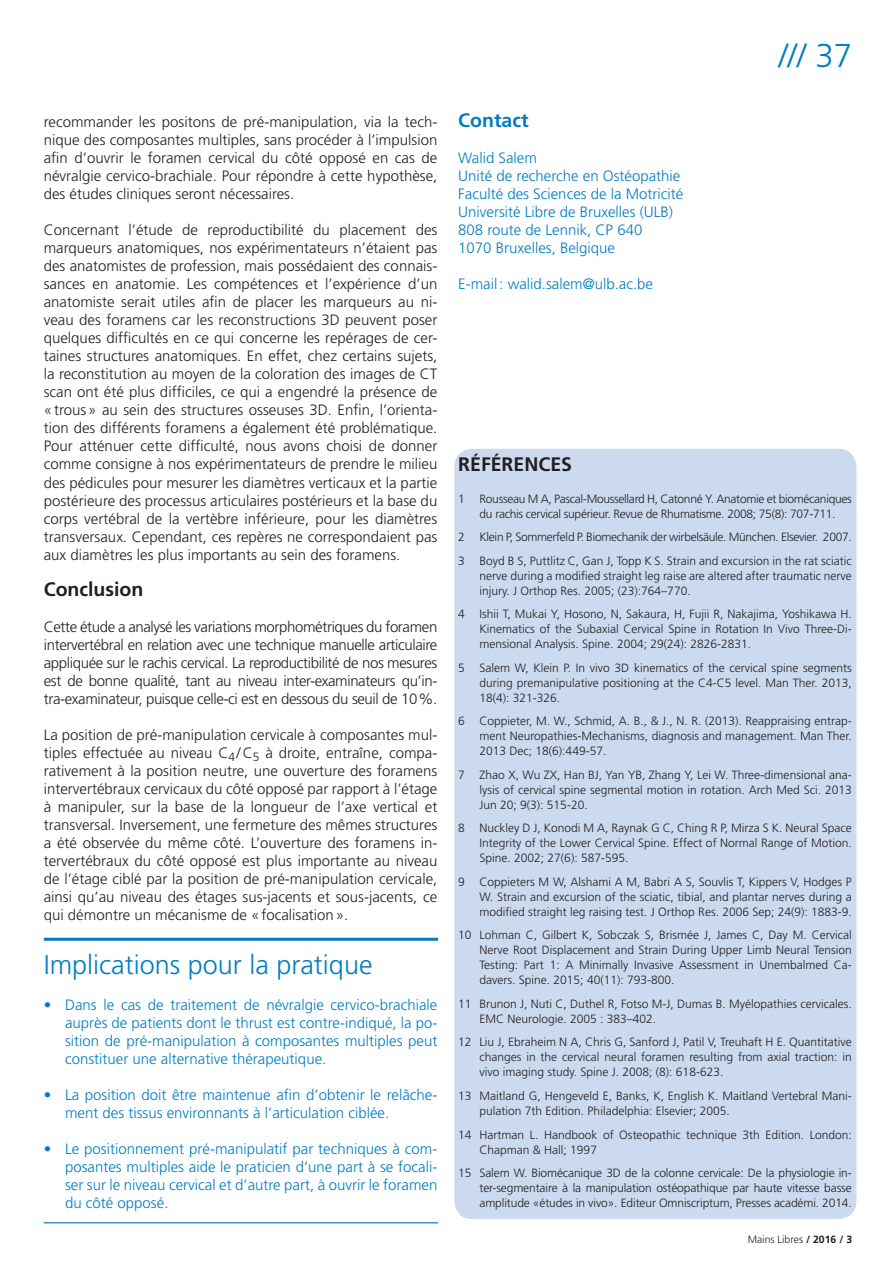
<style>
.page{position:relative;width:896px;height:1266px;background:#fff}
.page>*{position:absolute;margin:0;border:0;box-sizing:border-box;transform-origin:0 0}
.t1{font:300 33px "Frutiger";color:#007cc2}
.t2{font:300 27px "Frutiger";color:#007cc2}
.t3{font:700 19.5px "Frutiger";color:#231f20}
.t4{font:700 19.5px "Frutiger";color:#007cc2}
.t5{font:300 15px/18px "Frutiger";color:#231f20;text-align:justify}
.t6{font:300 15px/18px "Frutiger";color:#007cc2}
.t7{font:300 12px/15px "Frutiger";color:#231f20;text-align:justify}
.t8{font:300 12px/15px "Frutiger";letter-spacing:-.025em;color:#231f20;text-align:center}
.t9{font:300 10.5px "Frutiger";color:#231f20}
.s1{font-weight:700}
</style>
<div class="page">
<div style="left:454px;top:449px;width:402px;height:769px;background:#ccdaf0;border-radius:18px"></div>
<hr style="left:44px;top:937px;width:394px;height:3px;background:#007cc2">
<hr style="left:44px;top:1222px;width:394px;height:1px;background:#007cc2">
<p class="t5" style="left:44px;top:114px;width:395px">recommander les positons de pré-manipulation, via la tech&shy;nique des composantes multiples, sans procéder à l’impulsion afin d’ouvrir le foramen cervical du côté opposé en cas de névralgie cervico-brachiale. Pour répondre à cette hypothèse, des études cliniques seront nécessaires.</p>
<p class="t5" style="left:44px;top:222px;width:395px">Concernant l’étude de reproductibilité du placement des marqueurs anatomiques, nos expérimentateurs n’étaient pas des anatomistes de profession, mais possédaient des connais&shy;sances en anatomie. Les compétences et l’expérience d’un anatomiste serait utiles afin de placer les marqueurs au ni&shy;veau des foramens car les reconstructions 3D peuvent poser quelques difficultés en ce qui concerne les repérages de cer&shy;taines structures anatomiques. En effet, chez certains sujets, la reconstitution au moyen de la coloration des images de CT scan ont été plus difficiles, ce qui a engendré la présence de « trous » au sein des structures osseuses 3D. Enfin, l’orienta&shy;tion des différents foramens a également été problématique.<br>Pour atténuer cette difficulté, nous avons choisi de donner comme consigne à nos expérimentateurs de prendre le milieu des pédicules pour mesurer les diamètres verticaux et la partie postérieure des processus articulaires postérieurs et la base du corps vertébral de la vertèbre inférieure, pour les diamètres transversaux. Cependant, ces repères ne correspondaient pas aux diamètres les plus importants au sein des foramens.</p>
<h3 class="t3" style="left:44px;top:579px;width:101px">Conclusion</h3>
<p class="t5" style="left:44px;top:618px;width:395px">Cette étude a analysé les variations morphométriques du foramen intervertébral en relation avec une technique manuelle articulaire appliquée sur le rachis cervical. La reproductibilité de nos mesures est de bonne qualité, tant au niveau inter-examinateurs qu’in&shy;tra-examinateur, puisque celle-ci est en dessous du seuil de 10 %.</p>
<p class="t5" style="left:44px;top:726px;width:395px">La position de pré-manipulation cervicale à composantes mul&shy;tiples effectuée au niveau C<sub>4</sub> / C<sub>5</sub> à droite, entraîne, compa&shy;rativement à la position neutre, une ouverture des foramens intervertébraux cervicaux du côté opposé par rapport à l’étage à manipuler, sur la base de la longueur de l’axe vertical et transversal. Inversement, une fermeture des mêmes structures a été observée du même côté. L’ouverture des foramens in&shy;tervertébraux du côté opposé est plus importante au niveau de l’étage ciblé par la position de pré-manipulation cervicale, ainsi qu’au niveau des étages sus-jacents et sous-jacents, ce qui démontre un mécanisme de « focalisation ».</p>
<h2 class="t2" style="left:44px;top:951px;width:330px">Implications pour la pratique</h2>
<p class="t6" style="left:65px;top:996px;width:374px;text-align:justify;text-indent:-21px">• Dans le cas de traitement de névralgie cervico-brachiale auprès de patients dont le thrust est contre-indiqué, la po&shy;sition de pré-manipulation à composantes multiples peut constituer une alternative thérapeutique.</p>
<p class="t6" style="left:65px;top:1086px;width:374px;text-indent:-21px">• La position doit être maintenue afin d’obtenir le relâche&shy;ment des tissus environnants à l’articulation ciblée.</p>
<p class="t6" style="left:65px;top:1140px;width:374px;text-align:justify;text-indent:-21px">• Le positionnement pré-manipulatif par techniques à com&shy;posantes multiples aide le praticien d’une part à se focali&shy;ser sur le niveau cervical et d’autre part, à ouvrir le foramen du côté opposé.</p>
<h3 class="t4" style="left:458px;top:111px;width:72px">Contact</h3>
<p class="t6" style="left:458px;top:150px;width:226px">Walid Salem<br>Unité de recherche en Ostéopathie<br>Faculté des Sciences de la Motricité<br>Université Libre de Bruxelles (ULB)<br>808 route de Lennik, CP 640<br>1070 Bruxelles, Belgique</p>
<p class="t6" style="left:458px;top:276px;width:196px">E-mail : walid.salem@ulb.ac.be</p>
<h1 class="t1" style="left:778px;top:40px;width:75px">/// 37</h1>
<h3 class="t3" style="left:458px;top:454px;width:115px">RÉFÉRENCES</h3>
<p class="t8" style="left:458px;top:491px;width:395px">1 Rousseau M A, Pascal-Moussellard H, Catonné Y. Anatomie et biomécaniques du rachis cervical supérieur. Revue de Rhumatisme. 2008; 75(8): 707-711.</p>
<p class="t8" style="left:458px;top:526px;width:395px;line-height:23.5px;text-align:left">2 Klein P, Sommerfeld P. Biomechanik der wirbelsäule. München. Elsevier. 2007.<br>3 Boyd B S, Puttlitz C, Gan J, Topp K S. Strain and excursion in the rat sciatic</p>
<p class="t7" style="left:479px;top:568px;width:374px">nerve during a modified straight leg raise are altered after traumatic nerve injury. J Orthop Res. 2005; (23):764–770.</p>
<p class="t7" style="left:479px;top:607px;width:374px;text-indent:-21px">4 Ishii T, Mukai Y, Hosono, N, Sakaura, H, Fujii R, Nakajima, Yoshikawa H.<br>Kinematics of the Subaxial Cervical Spine in Rotation In Vivo Three-Di&shy;mensional Analysis. Spine. 2004; 29(24): 2826-2831.</p>
<p class="t7" style="left:479px;top:660px;width:374px;text-indent:-21px">5 Salem W, Klein P. In vivo 3D kinematics of the cervical spine segments during premanipulative positioning at the C4-C5 level. Man Ther. 2013, 18(4): 321-326.</p>
<p class="t7" style="left:479px;top:714px;width:374px;text-indent:-21px">6 Coppieter, M. W., Schmid, A. B., &amp; J., N. R. (2013). Reappraising entrap&shy;ment Neuropathies-Mechanisms, diagnosis and management. Man Ther.<br>2013 Dec; 18(6):449-57.</p>
<p class="t7" style="left:479px;top:767px;width:374px;text-indent:-21px">7 Zhao X, Wu ZX, Han BJ, Yan YB, Zhang Y, Lei W. Three-dimensional ana&shy;lysis of cervical spine segmental motion in rotation. Arch Med Sci. 2013<br>Jun 20; 9(3): 515-20.</p>
<p class="t7" style="left:479px;top:821px;width:374px;text-indent:-21px">8 Nuckley D J, Konodi M A, Raynak G C, Ching R P, Mirza S K. Neural Space Integrity of the Lower Cervical Spine. Effect of Normal Range of Motion.<br>Spine. 2002; 27(6): 587-595.</p>
<p class="t7" style="left:479px;top:874px;width:374px;text-indent:-21px">9 Coppieters M W, Alshami A M, Babri A S, Souvlis T, Kippers V, Hodges P W. Strain and excursion of the sciatic, tibial, and plantar nerves during a modified straight leg raising test. J Orthop Res. 2006 Sep; 24(9): 1883-9.</p>
<p class="t7" style="left:479px;top:928px;width:374px;text-indent:-21px">10 Lohman C, Gilbert K, Sobczak S, Brismée J, James C, Day M. Cervical Nerve Root Displacement and Strain During Upper Limb Neural Tension Testing: Part 1: A Minimally Invasive Assessment in Unembalmed Ca&shy;davers. Spine. 2015; 40(11): 793-800.</p>
<p class="t7" style="left:479px;top:996px;width:374px;text-indent:-21px">11 Brunon J, Nuti C, Duthel R, Fotso M-J, Dumas B. Myélopathies cervicales.<br>EMC Neurologie. 2005 : 383–402.</p>
<p class="t7" style="left:479px;top:1035px;width:374px;text-indent:-21px">12 Liu J, Ebraheim N A, Chris G, Sanford J, Patil V, Treuhaft H E. Quantitative changes in the cervical neural foramen resulting from axial traction: in vivo imaging study. Spine J. 2008; (8): 618-623.</p>
<p class="t7" style="left:479px;top:1088px;width:374px;text-indent:-21px">13 Maitland G, Hengeveld E, Banks, K, English K. Maitland Vertebral Mani&shy;pulation 7th Edition. Philadelphia: Elsevier; 2005.</p>
<p class="t7" style="left:479px;top:1127px;width:374px;text-indent:-21px">14 Hartman L. Handbook of Osteopathic technique 3th Edition. London:<br>Chapman &amp; Hall; 1997</p>
<p class="t7" style="left:479px;top:1165px;width:374px;text-indent:-21px">15 Salem W. Biomécanique 3D de la colonne cervicale: De la physiologie in&shy;ter-segmentaire à la manipulation ostéopathique par haute vitesse basse amplitude «études in vivo». Editeur Omniscriptum, Presses académi. 2014.</p>
<p class="t9" style="left:747px;top:1234px;width:106px">Mains Libres <span class="s1">/ 2016 / 3</span></p>
</div>
